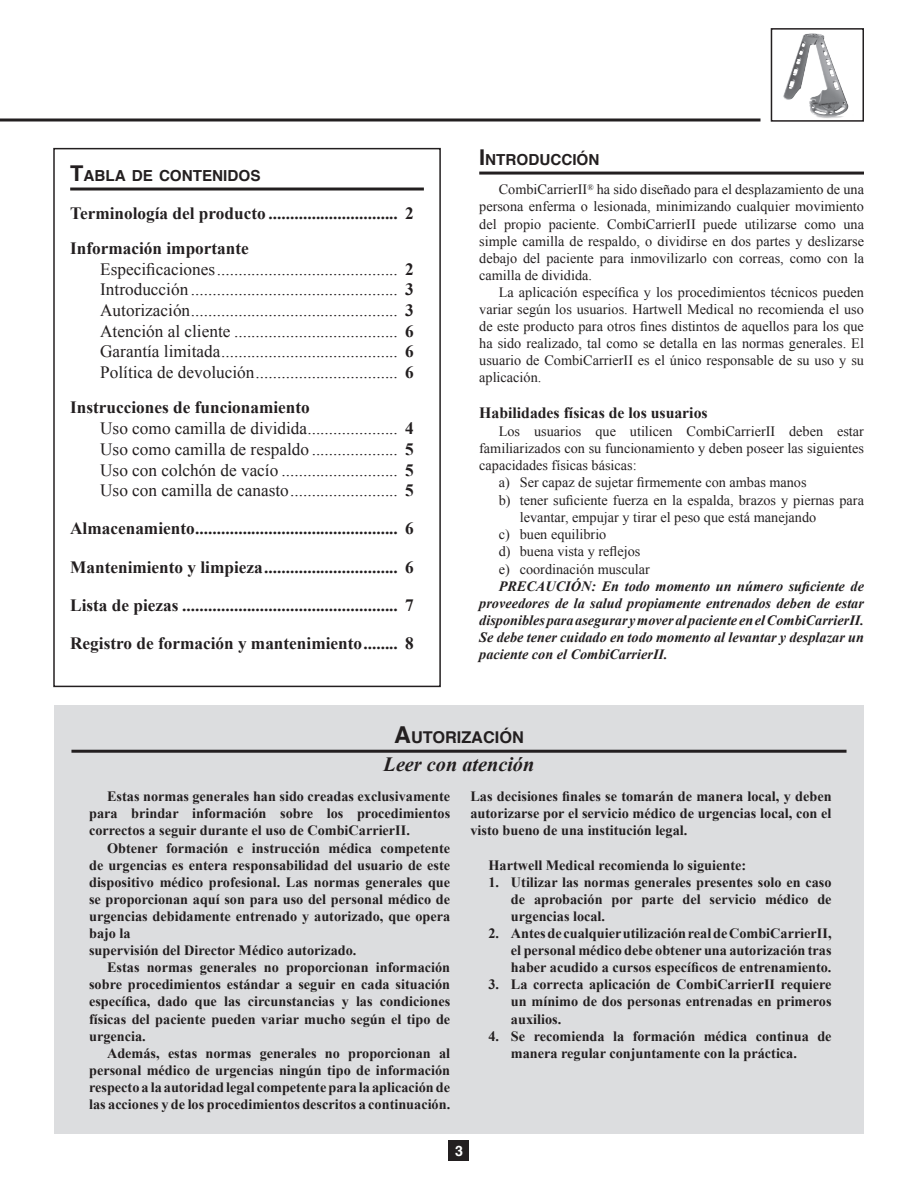
<style>
.page{position:relative;width:918px;height:1188px;background:#fff}
.page>*{position:absolute;margin:0;border:0;box-sizing:border-box;transform-origin:0 0}
.t1{font:italic 700 20.25px "Times New Roman";color:#231f20}
.t2{font:17.25px "Times New Roman";color:#231f20}
.t3{font:700 17.25px "Times New Roman";color:#231f20}
.t4{font:700 16.35px "Helvetica";color:#231f20}
.t5{font:700 15.75px "Times New Roman";color:#231f20}
.t6{font:700 15.15px "Helvetica";color:#231f20}
.t7{font:700 14.25px/17.1px "Times New Roman";color:#231f20;text-align:justify}
.t8{font:14.25px/17.1px "Times New Roman";color:#231f20;text-align:justify}
.t9{font:italic 700 14.25px/17.1px "Times New Roman";color:#231f20;text-align:justify}
.t10{font:700 14.25px "Helvetica";color:#fff}
.s1{font-size:21.75px}
.s2{font-weight:700}
.s3{font-size:23.25px}
</style>
<div class="page">
<div style="left:54px;top:706px;width:810px;height:428px;background:#dcdddf"></div>
<svg style="left:0;top:118px;width:760px;height:4px"></svg>
<div style="left:53px;top:148px;width:388px;height:539px;border:2px solid #231f20"></div>
<hr style="left:70px;top:188px;width:354px;height:3px;background:#231f20">
<hr style="left:479px;top:172px;width:385px;height:3px;background:#231f20">
<hr style="left:71px;top:750px;width:776px;height:3px;background:#231f20">
<div style="left:449px;top:1141px;width:20px;height:20px;background:#231f20"></div>
<img style="left:783px;top:33px;width:66px;height:85px">
<div style="left:771px;top:28px;width:93px;height:94px;border:2px solid #231f20"></div>
<p class="t6" style="left:70px;top:163px;width:192px"><span class="s1">T</span>ABLA DE CONTENIDOS</p>
<p class="t3" style="left:70px;top:201px;width:345px">Terminología del producto .............................. 2</p>
<p class="t3" style="left:70px;top:236px;width:180px">Información importante</p>
<p class="t2" style="left:100px;top:257px;width:315px">Especificaciones.......................................... <span class="s2">2</span></p>
<p class="t2" style="left:100px;top:278px;width:315px">Introducción ................................................ <span class="s2">3</span></p>
<p class="t2" style="left:100px;top:299px;width:315px">Autorización................................................ <span class="s2">3</span></p>
<p class="t2" style="left:100px;top:319px;width:315px">Atención al cliente ...................................... <span class="s2">6</span></p>
<p class="t2" style="left:100px;top:340px;width:315px">Garantía limitada......................................... <span class="s2">6</span></p>
<p class="t2" style="left:100px;top:361px;width:315px">Política de devolución................................. <span class="s2">6</span></p>
<p class="t3" style="left:70px;top:396px;width:241px">Instrucciones de funcionamiento</p>
<p class="t2" style="left:100px;top:417px;width:315px">Uso como camilla de dividida..................... <span class="s2">4</span></p>
<p class="t2" style="left:100px;top:437px;width:315px">Uso como camilla de respaldo .................... <span class="s2">5</span></p>
<p class="t2" style="left:100px;top:458px;width:315px">Uso con colchón de vacío ........................... <span class="s2">5</span></p>
<p class="t2" style="left:100px;top:479px;width:315px">Uso con camilla de canasto......................... <span class="s2">5</span></p>
<p class="t3" style="left:70px;top:517px;width:345px">Almacenamiento............................................... 6</p>
<p class="t3" style="left:70px;top:555px;width:345px">Mantenimiento y limpieza............................... 6</p>
<p class="t3" style="left:70px;top:593px;width:345px">Lista de piezas .................................................. 7</p>
<p class="t3" style="left:70px;top:632px;width:345px">Registro de formación y mantenimiento........ 8</p>
<p class="t6" style="left:479px;top:147px;width:122px"><span class="s1">I</span> NTRODUCCIÓN</p>
<p class="t8" style="left:479px;top:181px;width:386px;text-indent:19px">CombiCarrierII<sup>®</sup> ha sido diseñado para el desplazamiento de una persona enferma o lesionada, minimizando cualquier movimiento del propio paciente. CombiCarrierII puede utilizarse como una simple camilla de respaldo, o dividirse en dos partes y deslizarse debajo del paciente para inmovilizarlo con correas, como con la camilla de dividida.</p>
<p class="t8" style="left:479px;top:283px;width:386px;text-indent:19px">La aplicación específica y los procedimientos técnicos pueden variar según los usuarios. Hartwell Medical no recomienda el uso de este producto para otros fines distintos de aquellos para los que ha sido realizado, tal como se detalla en las normas generales. El usuario de CombiCarrierII es el único responsable de su uso y su aplicación.</p>
<p class="t5" style="left:479px;top:402px;width:230px">Habilidades físicas de los usuarios</p>
<p class="t8" style="left:479px;top:422px;width:386px;text-indent:19px">Los usuarios que utilicen CombiCarrierII deben estar familiarizados con su funcionamiento y deben poseer las siguientes capacidades físicas básicas:</p>
<p class="t8" style="left:499px;top:474px;width:309px">a) Ser capaz de sujetar firmemente con ambas manos</p>
<p class="t8" style="left:520px;top:491px;width:346px;text-indent:-21px">b) tener suficiente fuerza en la espalda, brazos y piernas para levantar, empujar y tirar el peso que está manejando</p>
<p class="t8" style="left:499px;top:526px;width:109px">c) buen equilibrio</p>
<p class="t8" style="left:499px;top:543px;width:143px">d) buena vista y reflejos</p>
<p class="t8" style="left:499px;top:560px;width:153px">e) coordinación muscular</p>
<p class="t9" style="left:479px;top:577px;width:386px;text-indent:19px">PRECAUCIÓN: En todo momento un número suficiente de proveedores de la salud propiamente entrenados deben de estar disponiblesparaasegurar ymoveralpaciente enelCombiCarrierII.<br>Se debe tener cuidado en todo momento al levantar y desplazar un paciente con el CombiCarrierII.</p>
<p class="t4" style="left:394px;top:724px;width:131px"><span class="s3">A</span>UTORIZACIÓN</p>
<p class="t1" style="left:384px;top:750px;width:152px">Leer con atención</p>
<p class="t7" style="left:89px;top:788px;width:363px;text-indent:18px">Estas normas generales han sido creadas exclusivamente para brindar información sobre los procedimientos correctos a seguir durante el uso de CombiCarrierII.</p>
<p class="t7" style="left:89px;top:839px;width:363px;text-indent:18px">Obtener formación e instrucción médica competente de urgencias es entera responsabilidad del usuario de este dispositivo médico profesional. Las normas generales que se proporcionan aquí son para uso del personal médico de urgencias debidamente entrenado y autorizado, que opera bajo la</p>
<p class="t7" style="left:89px;top:942px;width:269px">supervisión del Director Médico autorizado.</p>
<p class="t7" style="left:89px;top:959px;width:363px;text-indent:18px">Estas normas generales no proporcionan información sobre procedimientos estándar a seguir en cada situación específica, dado que las circunstancias y las condiciones físicas del paciente pueden variar mucho según el tipo de urgencia.</p>
<p class="t7" style="left:89px;top:1044px;width:363px;text-indent:18px">Además, estas normas generales no proporcionan al personal médico de urgencias ningún tipo de información respecto a la autoridad legal competente para la aplicación de las acciones y de los procedimientos descritos a continuación.</p>
<p class="t7" style="left:470px;top:788px;width:363px">Las decisiones finales se tomarán de manera local, y deben autorizarse por el servicio médico de urgencias local, con el visto bueno de una institución legal.</p>
<p class="t7" style="left:488px;top:856px;width:259px">Hartwell Medical recomienda lo siguiente:</p>
<p class="t7" style="left:511px;top:873px;width:322px;text-indent:-22px">1. Utilizar las normas generales presentes solo en caso de aprobación por parte del servicio médico de urgencias local.</p>
<p class="t7" style="left:511px;top:924px;width:322px;text-indent:-22px">2. Antes de cualquier utilización real de CombiCarrierII, el personal médico debe obtener una autorización tras haber acudido a cursos específicos de entrenamiento.</p>
<p class="t7" style="left:511px;top:976px;width:322px;text-indent:-22px">3. La correcta aplicación de CombiCarrierII requiere un mínimo de dos personas entrenadas en primeros auxilios.</p>
<p class="t7" style="left:511px;top:1027px;width:322px;text-indent:-22px">4. Se recomienda la formación médica continua de manera regular conjuntamente con la práctica.</p>
<p class="t10" style="left:455px;top:1140px;width:9px">3</p>
</div>
